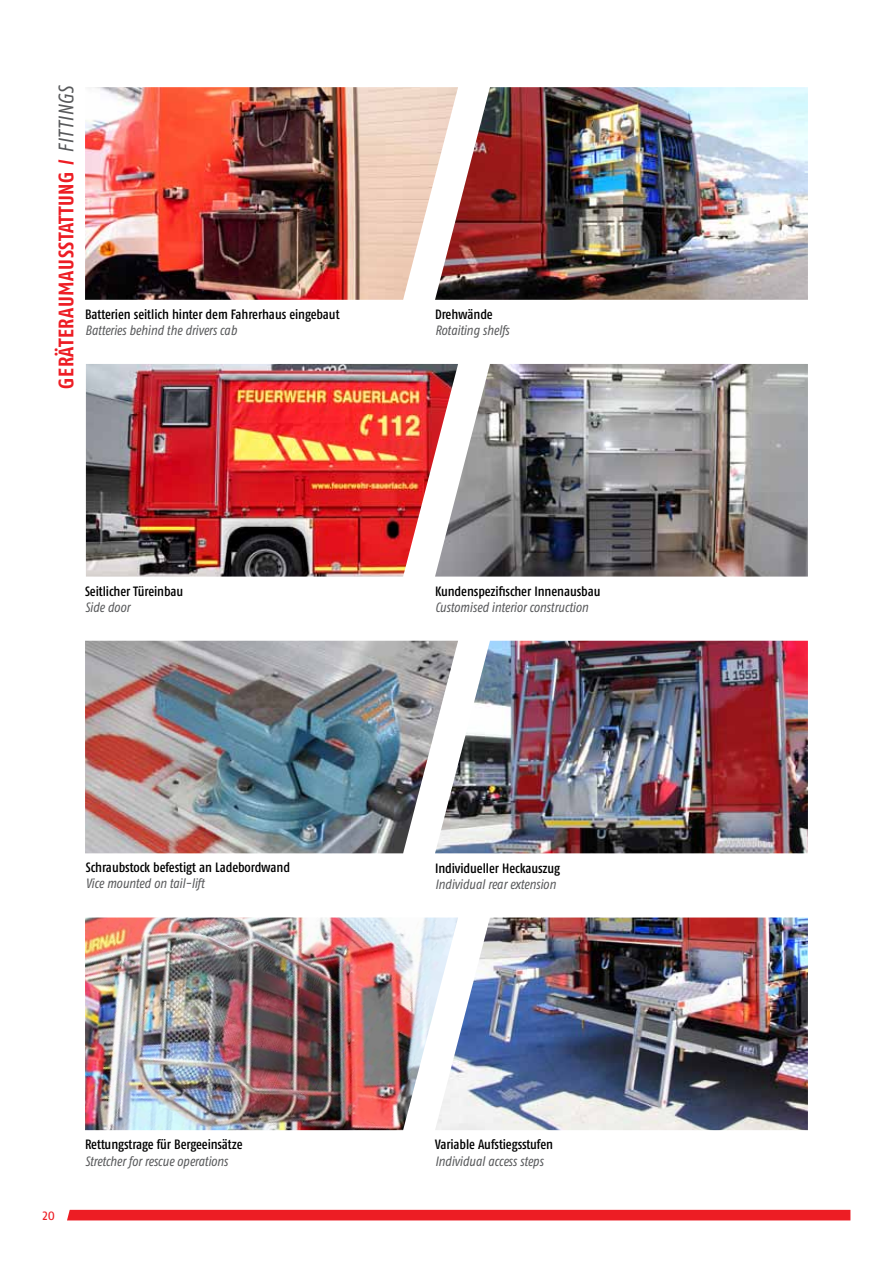
<style>
.page{position:relative;width:893px;height:1263px;background:#fff}
.page>*{position:absolute;margin:0;border:0;box-sizing:border-box;transform-origin:0 0}
.t1{font:700 condensed 21px "Fago Pro";letter-spacing:.03em;color:#ed1d24}
.t2{font:condensed 15px "Fago Pro";color:#ed1d24}
.t3{font:500 condensed 13.5px "Fago Pro";letter-spacing:-.005em;color:#000}
.t4{font:italic condensed 13.5px "Fago Pro";letter-spacing:-.005em;color:#58595b}
.s1{font-weight:400;font-style:italic;color:#58595b}
</style>
<div class="page">
<div style="left:67px;top:1210px;width:783px;height:10px;background:#ed1d24"></div>
<img style="left:85px;top:87px;width:350px;height:213px">
<img style="left:435px;top:87px;width:373px;height:213px">
<img style="left:86px;top:364px;width:349px;height:213px">
<img style="left:435px;top:364px;width:373px;height:213px">
<img style="left:85px;top:641px;width:350px;height:212px">
<img style="left:435px;top:641px;width:373px;height:212px">
<img style="left:85px;top:917px;width:350px;height:213px">
<img style="left:435px;top:917px;width:373px;height:213px">
<h1 class="t1" style="left:54px;top:389px;width:304px;rotate:-90deg">Geräteraumausstattung / <span class="s1">Fittings</span></h1>
<p class="t3" style="left:85px;top:306px;width:256px">Batterien seitlich hinter dem Fahrerhaus eingebaut</p>
<p class="t4" style="left:85px;top:322px;width:153px">Batteries behind the drivers cab</p>
<p class="t3" style="left:85px;top:583px;width:100px">Seitlicher Türeinbau</p>
<p class="t4" style="left:85px;top:599px;width:46px">Side door</p>
<p class="t3" style="left:435px;top:306px;width:59px">Drehwände</p>
<p class="t4" style="left:435px;top:322px;width:76px">Rotaiting shelfs</p>
<p class="t3" style="left:435px;top:583px;width:167px">Kundenspezifischer Innenausbau</p>
<p class="t4" style="left:435px;top:599px;width:155px">Customised interior construction</p>
<p class="t3" style="left:86px;top:859px;width:206px">Schraubstock befestigt an Ladebordwand</p>
<p class="t4" style="left:86px;top:875px;width:122px">Vice mounted on tail-lift</p>
<p class="t2" style="left:43px;top:1206px;width:14px">20</p>
<p class="t3" style="left:85px;top:1136px;width:159px">Rettungstrage für Bergeeinsätze</p>
<p class="t4" style="left:85px;top:1153px;width:144px">Stretcher for rescue operations</p>
<p class="t3" style="left:435px;top:860px;width:127px">Individueller Heckauszug</p>
<p class="t4" style="left:435px;top:876px;width:122px">Individual rear extension</p>
<p class="t3" style="left:435px;top:1136px;width:120px">Variable Aufstiegsstufen</p>
<p class="t4" style="left:435px;top:1153px;width:110px">Individual access steps</p>
</div>
